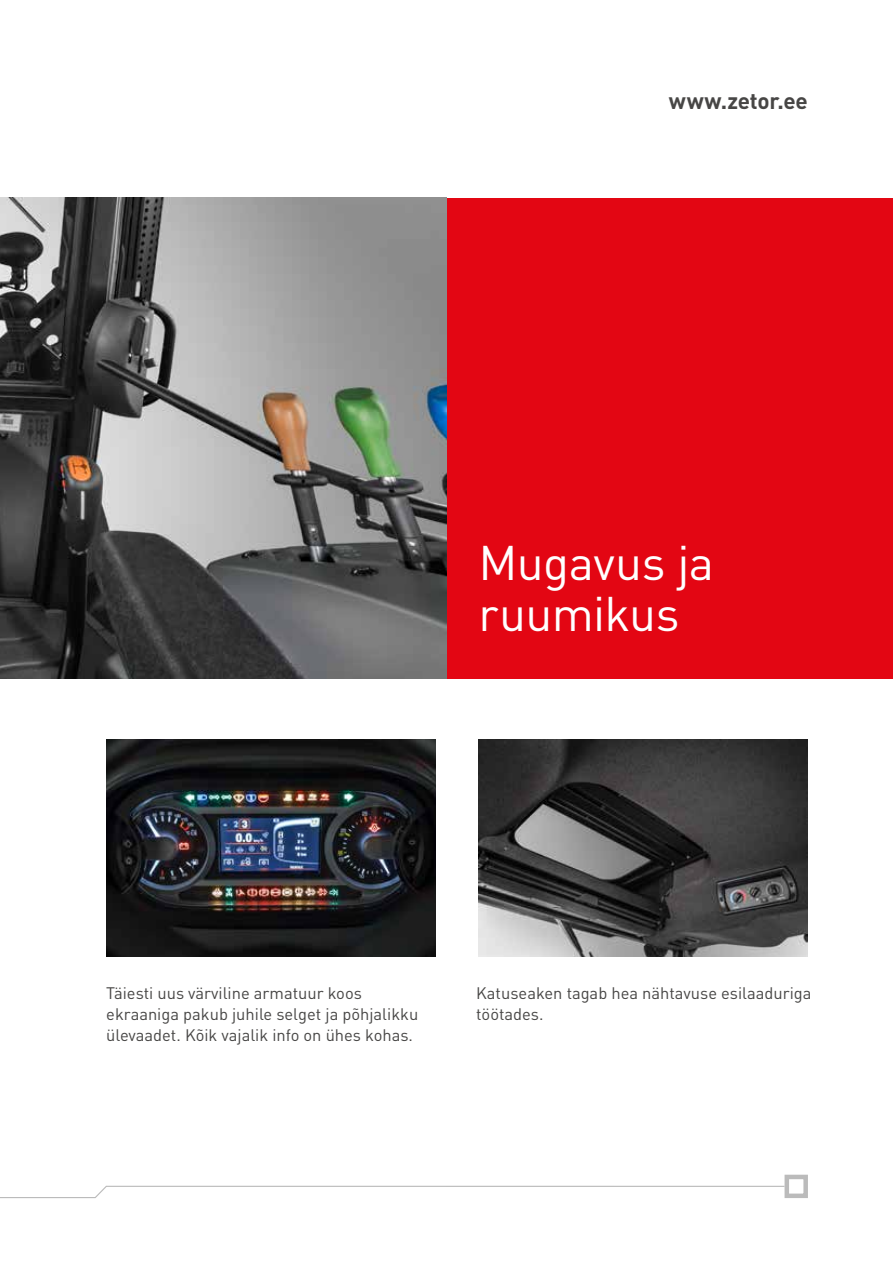
<style>
.page{position:relative;width:893px;height:1263px;background:#fff}
.page>*{position:absolute;margin:0;border:0;box-sizing:border-box;transform-origin:0 0}
.t1{font:48px/51px "DIN Pro";letter-spacing:-.015em;color:#fff}
.t2{font:700 22.5px "DIN Pro";letter-spacing:-.01em;color:#474645}
.t3{font:16.5px/21px "DIN Pro";color:#474645}
</style>
<div class="page">
<svg style="left:0;top:1185px;width:784px;height:14px"></svg>
<div style="left:784px;top:1175px;width:24px;height:23px;border:4px solid #bbb"></div>
<div style="left:446px;top:198px;width:447px;height:480px;background:#e30613"></div>
<img style="left:478px;top:740px;width:330px;height:217px">
<img style="left:106px;top:740px;width:330px;height:217px">
<img style="left:0;top:198px;width:446px;height:480px">
<h2 class="t2" style="left:669px;top:86px;width:141px">www.zetor.ee</h2>
<h1 class="t1" style="left:478px;top:536px;width:237px">Mugavus ja ruumikus</h1>
<p class="t3" style="left:106px;top:982px;width:314px">Täiesti uus värviline armatuur koos ekraaniga pakub juhile selget ja põhjalikku ülevaadet. Kõik vajalik info on ühes kohas.</p>
<p class="t3" style="left:476px;top:982px;width:337px">Katuseaken tagab hea nähtavuse esilaaduriga töötades.</p>
</div>
